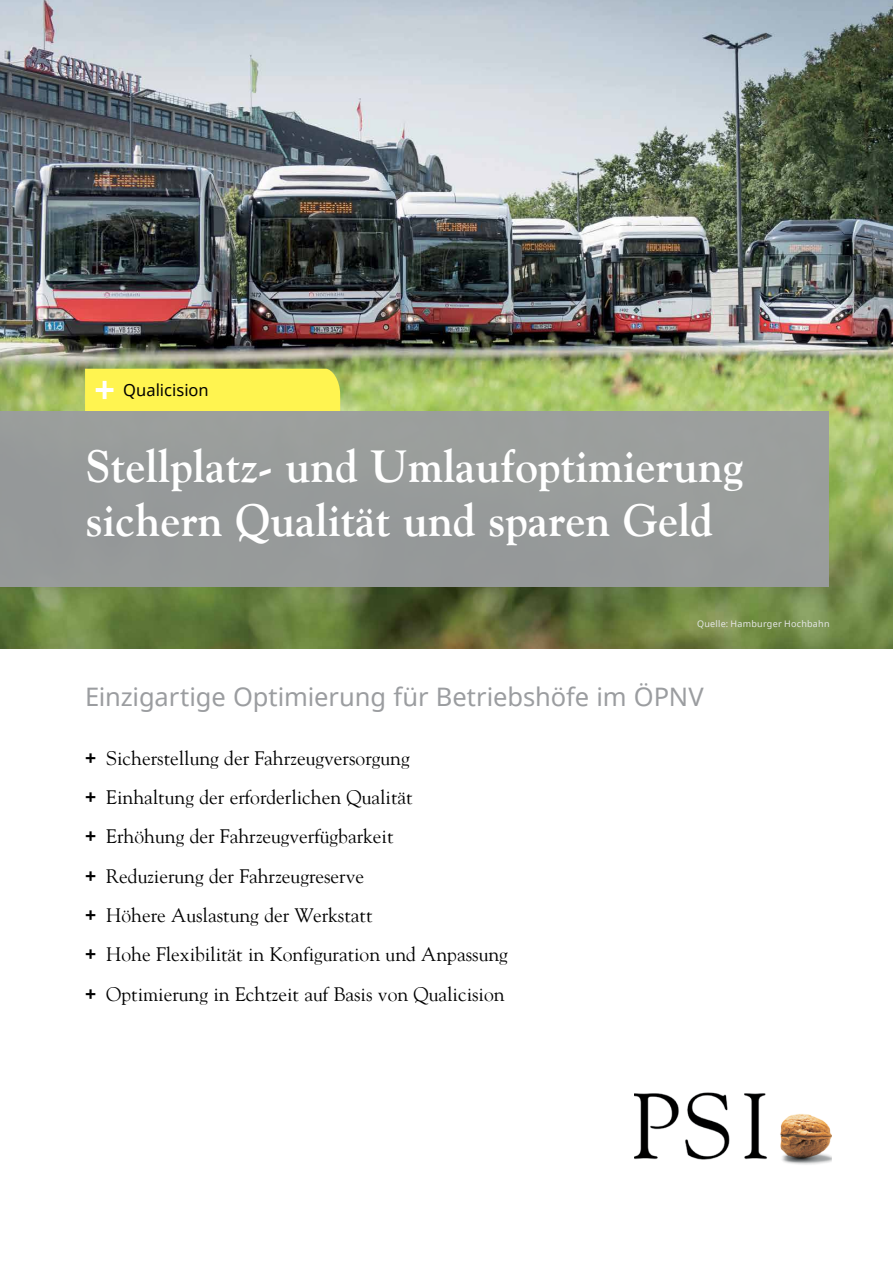
<style>
.page{position:relative;width:893px;height:1263px;background:#fff}
.page>*{position:absolute;margin:0;border:0;box-sizing:border-box;transform-origin:0 0}
.t1{font:700 45px/54px "Goudy";color:#fff}
.t2{font:25.5px "Noto Sans";letter-spacing:-.005em;color:#9b9da0}
.t3{font:19.5px/39.3px "Goudy";color:#000}
.t4{font:16.5px "Noto Sans";color:#000}
.t5{font:9px "Noto Sans";letter-spacing:.025em;color:#e6e7e8}
.s1{font-family:"Noto Sans";font-weight:700}
</style>
<div class="page">
<img style="left:634px;top:1092px;width:198px;height:73px">
<img style="left:0;top:0;width:893px;height:649px">
<div style="left:85px;top:369px;width:255px;height:42px;background:#fff450"></div>
<div style="left:0;top:411px;width:829px;height:176px;background:#9b9da0"></div>
<p class="t4" style="left:123px;top:378px;width:87px">Qualicision</p>
<h1 class="t1" style="left:85px;top:439px;width:659px">Stellplatz- und Umlaufoptimierung sichern Qualität und sparen Geld</h1>
<p class="t5" style="left:697px;top:618px;width:134px">Quelle: Hamburger Hochbahn</p>
<h2 class="t2" style="left:85px;top:679px;width:620px">Einzigartige Optimierung für Betriebshöfe im ÖPNV</h2>
<p class="t3" style="left:85px;top:738px;width:424px"><span class="s1">+</span> Sicherstellung der Fahrzeugversorgung<br><span class="s1">+</span> Einhaltung der erforderlichen Qualität<br><span class="s1">+</span> Erhöhung der Fahrzeugverfügbarkeit<br><span class="s1">+</span> Reduzierung der Fahrzeugreserve<br><span class="s1">+</span> Höhere Auslastung der Werkstatt<br><span class="s1">+</span> Hohe Flexibilität in Konfiguration und Anpassung <span class="s1">+</span> Optimierung in Echtzeit auf Basis von Qualicision</p>
</div>
